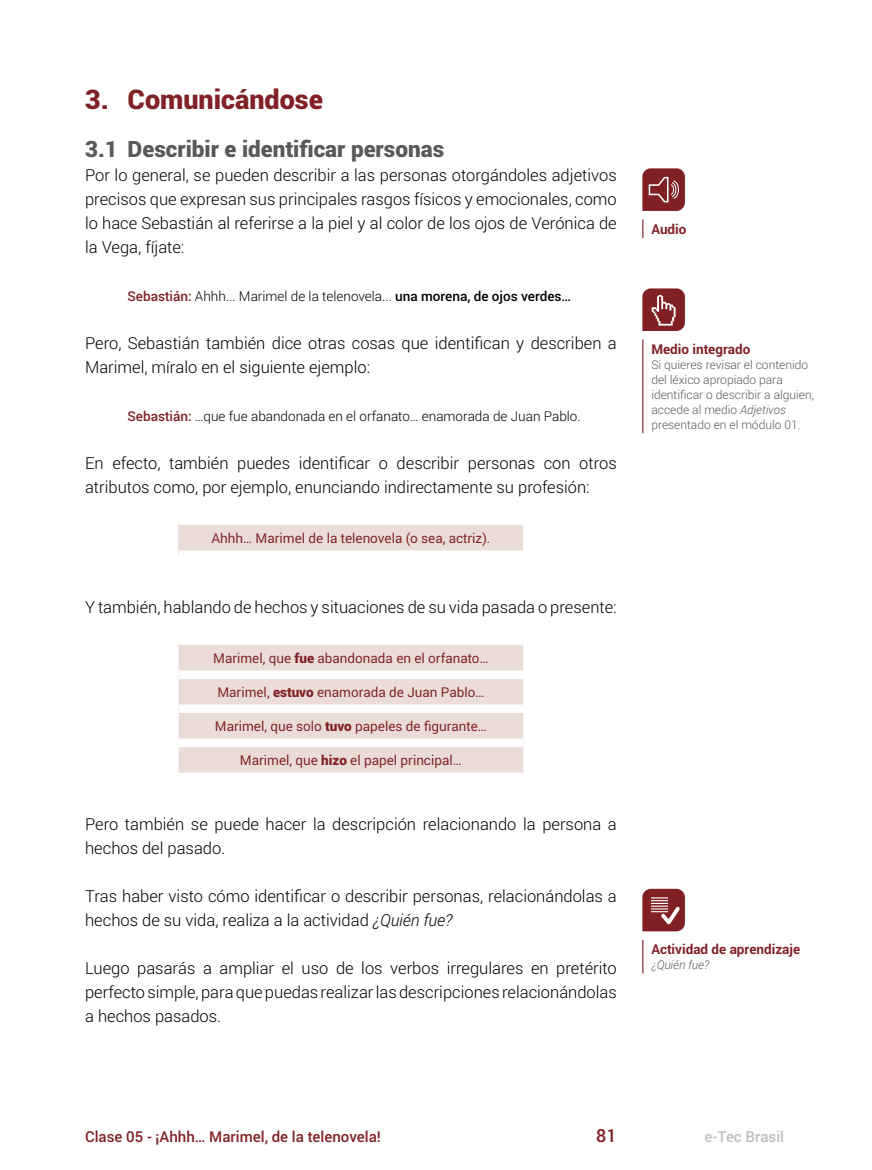
<style>
.page{position:relative;width:872px;height:1170px;background:#fff}
.page>*{position:absolute;margin:0;border:0;box-sizing:border-box;transform-origin:0 0}
.t1{font:900 27px "Roboto";color:#802126}
.t2{font:900 22.5px "Roboto";color:#58595b}
.t3{font:500 18px "Roboto";color:#802126}
.t4{font:300 16.5px/24px "Roboto";color:#000}
.t5{font:500 15px "Roboto";color:#802126}
.t6{font:500 15px "Roboto";color:#bcbec0}
.t7{font:13.5px "Roboto";color:#802126}
.t8{font:300 13.5px "Roboto";color:#000}
.t9{font:700 13.5px "Roboto";color:#802126}
.t10{font:300 12px/15px "Roboto";color:#58595b}
.t11{font:italic 300 12px "Roboto";color:#58595b}
.s1{font-weight:500;color:#802126}
.s2{font-weight:500}
.s3{font-weight:900}
.s4{font-style:italic}
</style>
<div class="page">
<div style="left:179px;top:520px;width:344px;height:34px;background:#eadcd7"></div>
<div style="left:179px;top:516px;width:344px;height:9px;background:#fff"></div>
<div style="left:179px;top:550px;width:344px;height:9px;background:#fff"></div>
<div style="left:179px;top:645px;width:344px;height:127px;background:#eadcd7"></div>
<div style="left:179px;top:670px;width:344px;height:9px;background:#fff"></div>
<div style="left:179px;top:704px;width:344px;height:9px;background:#fff"></div>
<div style="left:179px;top:738px;width:344px;height:9px;background:#fff"></div>
<svg style="left:642px;top:219px;width:1px;height:19px"></svg>
<svg style="left:642px;top:168px;width:43px;height:43px;background:#913e42"></svg>
<hr style="left:642px;top:339px;width:1px;height:94px;background:#802025">
<svg style="left:642px;top:288px;width:43px;height:43px;background:#934246"></svg>
<hr style="left:642px;top:939px;width:1px;height:34px;background:#802025">
<svg style="left:642px;top:888px;width:43px;height:43px;background:#95464a"></svg>
<h1 class="t1" style="left:85px;top:80px;width:239px">3. Comunicándose</h1>
<h2 class="t2" style="left:85px;top:133px;width:361px">3.1 Describir e identificar personas</h2>
<p class="t4" style="left:85px;top:163px;width:533px;text-align:justify">Por lo general, se pueden describir a las personas otorgándoles adjetivos precisos que expresan sus principales rasgos físicos y emocionales, como lo hace Sebastián al referirse a la piel y al color de los ojos de Verónica de la Vega, fíjate:</p>
<p class="t8" style="left:128px;top:287px;width:445px"><span class="s1">Sebastián:</span> Ahhh... Marimel de la telenovela... <span class="s2">una morena, de ojos verdes…</span></p>
<p class="t4" style="left:85px;top:331px;width:533px">Pero, Sebastián también dice otras cosas que identifican y describen a<br>Marimel, míralo en el siguiente ejemplo:</p>
<p class="t8" style="left:128px;top:407px;width:454px"><span class="s1">Sebastián:</span> …que fue abandonada en el orfanato… enamorada de Juan Pablo.</p>
<p class="t4" style="left:85px;top:451px;width:533px">En efecto, también puedes identificar o describir personas con otros atributos como, por ejemplo, enunciando indirectamente su profesión:</p>
<p class="t7" style="left:211px;top:528px;width:280px">Ahhh… Marimel de la telenovela (o sea, actriz).</p>
<p class="t4" style="left:85px;top:595px;width:533px">Y también, hablando de hechos y situaciones de su vida pasada o presente:</p>
<p class="t7" style="left:213px;top:648px;width:277px">Marimel, que <span class="s3">fue</span> abandonada en el orfanato…</p>
<p class="t7" style="left:217px;top:682px;width:268px">Marimel, <span class="s3">estuvo</span> enamorada de Juan Pablo…</p>
<p class="t7" style="left:215px;top:716px;width:274px">Marimel, que solo <span class="s3">tuvo</span> papeles de figurante…</p>
<p class="t7" style="left:240px;top:750px;width:223px">Marimel, que <span class="s3">hizo</span> el papel principal…</p>
<p class="t4" style="left:85px;top:811px;width:533px">Pero también se puede hacer la descripción relacionando la persona a hechos del pasado.</p>
<p class="t4" style="left:85px;top:883px;width:533px">Tras haber visto cómo identificar o describir personas, relacionándolas a hechos de su vida, realiza a la actividad <span class="s4">¿Quién fue?</span></p>
<p class="t4" style="left:85px;top:955px;width:533px;text-align:justify">Luego pasarás a ampliar el uso de los verbos irregulares en pretérito perfectosimple,paraquepuedas realizarlasdescripciones relacionándolas a hechos pasados.</p>
<p class="t9" style="left:651px;top:220px;width:37px">Audio</p>
<p class="t9" style="left:651px;top:340px;width:100px">Medio integrado</p>
<p class="t10" style="left:651px;top:357px;width:164px">Si quieres revisar el contenido del léxico apropiado para identificar o describir a alguien, accede al medio <span class="s4">Adjetivos </span>presentado en el módulo 01.</p>
<p class="t9" style="left:651px;top:940px;width:150px">Actividad de aprendizaje</p>
<p class="t11" style="left:651px;top:956px;width:59px">¿Quién fue?</p>
<p class="t5" style="left:85px;top:1125px;width:297px">Clase 05 - ¡Ahhh… Marimel, de la telenovela!</p>
<p class="t3" style="left:596px;top:1122px;width:22px">81</p>
<p class="t6" style="left:704px;top:1125px;width:81px">e-Tec Brasil</p>
</div>
